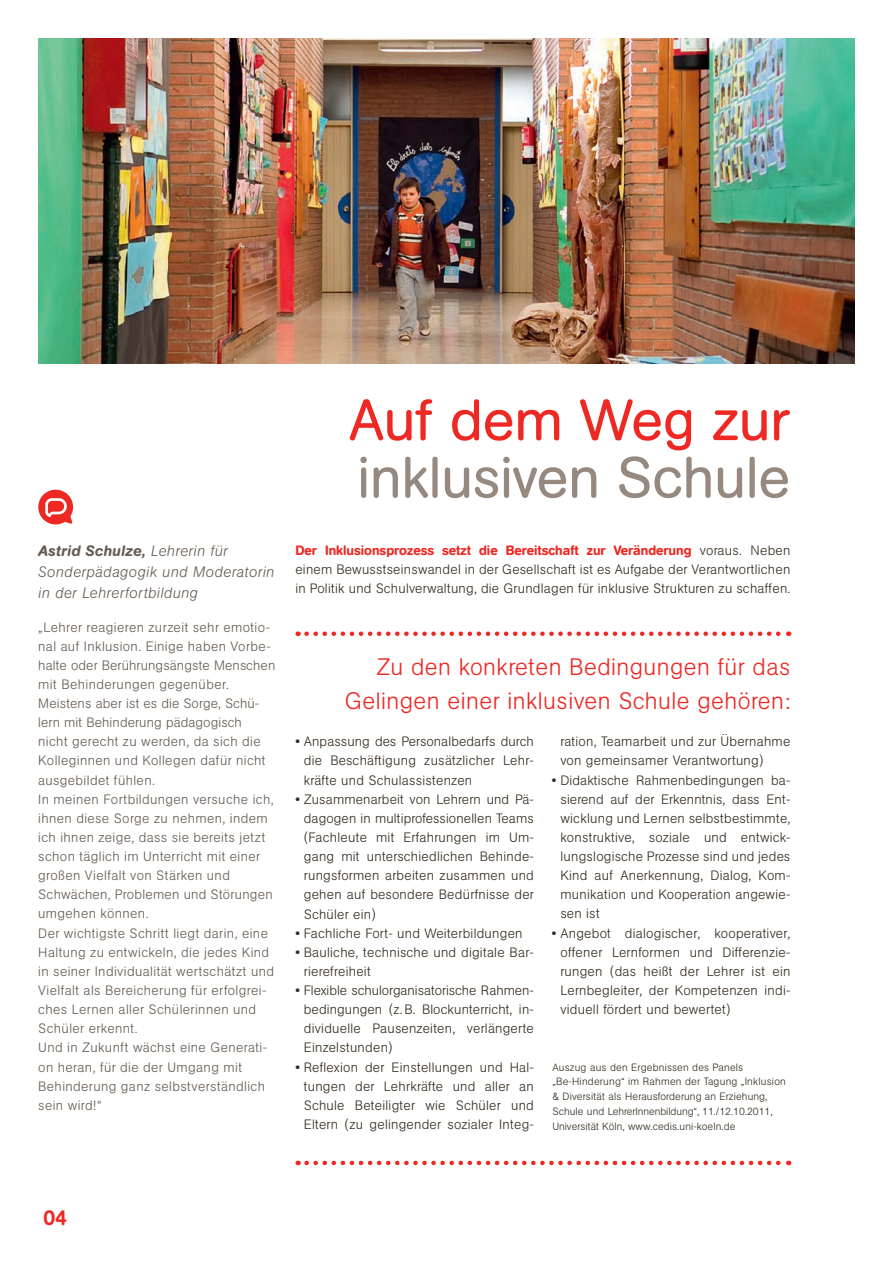
<style>
.page{position:relative;width:893px;height:1263px;background:#fff}
.page>*{position:absolute;margin:0;border:0;box-sizing:border-box;transform-origin:0 0}
.t1{font:57.45px "AG Book Rounded Pro";letter-spacing:-.01em;color:#958980}
.t2{font:57.45px "AG Book Rounded Pro";letter-spacing:-.01em;color:#ee2823}
.t3{font:300 23.7px/33.5px "AG Book Rounded Pro";letter-spacing:.02em;color:#ee2823;text-align:right}
.t4{font:500 21px "AG Book Rounded Pro";color:#ee2823}
.t5{font:italic 300 15px/21.3px "AG Book Rounded Pro";letter-spacing:.03em;color:#675b53}
.t6{font:300 13.5px/19.2px "AG Book Rounded Pro";letter-spacing:.02em;color:#372c21;text-align:justify}
.t7{font:300 13.5px/19.2px "AG Book Rounded Pro";letter-spacing:.03em;color:#675b53}
.t8{font:300 10.5px/14.9px "AG Book Rounded Pro";letter-spacing:.01em;color:#372c21}
.s1{font-weight:500}
.s2{font-weight:500;color:#ee2823}
</style>
<div class="page">
<img style="left:38px;top:38px;width:817px;height:326px">
<svg style="left:307px;top:1161px;width:482px;height:4px"></svg>
<svg style="left:307px;top:631px;width:482px;height:5px"></svg>
<svg style="left:38px;top:489px;width:36px;height:36px"></svg>
<p class="t5" style="left:38px;top:539px;width:237px"><span class="s1">Astrid Schulze,</span> Lehrerin für<br>Sonderpädagogik und Moderatorin in der Lehrerfortbildung</p>
<p class="t7" style="left:38px;top:617px;width:239px">„Lehrer reagieren zurzeit sehr emotio&shy;nal auf Inklusion. Einige haben Vorbe&shy;halte oder Berührungsängste Menschen mit Behinderungen gegenüber.<br>Meistens aber ist es die Sorge, Schü&shy;lern mit Behinderung pädagogisch<br>nicht gerecht zu werden, da sich die Kolleginnen und Kollegen dafür nicht ausgebildet fühlen.<br>In meinen Fortbildungen versuche ich, ihnen diese Sorge zu nehmen, indem ich ihnen zeige, dass sie bereits jetzt schon täglich im Unterricht mit einer großen Vielfalt von Stärken und Schwächen, Problemen und Störungen umgehen können.<br>Der wichtigste Schritt liegt darin, eine Haltung zu entwickeln, die jedes Kind in seiner Individualität wertschätzt und Vielfalt als Bereicherung für erfolgrei&shy;ches Lernen aller Schülerinnen und Schüler erkennt.<br>Und in Zukunft wächst eine Generati&shy;on heran, für die der Umgang mit Behinderung ganz selbstverständlich sein wird!“</p>
<h1 class="t2" style="left:349px;top:383px;width:443px">Auf dem Weg zur</h1>
<h1 class="t1" style="left:357px;top:440px;width:435px">inklusiven Schule</h1>
<p class="t6" style="left:295px;top:540px;width:497px"><span class="s2">Der Inklusionsprozess setzt die Bereitschaft zur Veränderung</span> voraus. Neben einem Bewusstseinswandel in der Gesellschaft ist es Aufgabe der Verantwortlichen in Politik und Schulverwaltung, die Grundlagen für inklusive Strukturen zu schaffen.</p>
<h2 class="t3" style="left:345px;top:649px;width:447px">Zu den konkreten Bedingungen für das<br>Gelingen einer inklusiven Schule gehören:</h2>
<p class="t6" style="left:304px;top:732px;width:232px;text-indent:-9px"><span class="s1">•</span> Anpassung des Personalbedarfs durch die Beschäftigung zusätzlicher Lehr&shy;kräfte und Schulassistenzen</p>
<p class="t6" style="left:304px;top:789px;width:232px;text-indent:-9px"><span class="s1">•</span> Zusammenarbeit von Lehrern und Pä‑ dagogen in multiprofessionellen Teams (Fachleute mit Erfahrungen im Um‑ gang mit unterschiedlichen Behinde&shy;rungsformen arbeiten zusammen und gehen auf besondere Bedürfnisse der Schüler ein)</p>
<p class="t6" style="left:295px;top:923px;width:229px"><span class="s1">•</span> Fachliche Fort- und Weiterbildungen</p>
<p class="t6" style="left:304px;top:942px;width:231px;text-indent:-9px"><span class="s1">•</span> Bauliche, technische und digitale Bar&shy;rierefreiheit</p>
<p class="t6" style="left:304px;top:980px;width:232px;text-indent:-9px"><span class="s1">•</span> Flexible schulorganisatorische Rahmen‑ bedingungen (z.B. Blockunterricht, in&shy;dividuelle Pausenzeiten, verlängerte Einzelstunden)</p>
<p class="t6" style="left:304px;top:1057px;width:232px;text-indent:-9px"><span class="s1">•</span> Reflexion der Einstellungen und Hal&shy;tungen der Lehrkräfte und aller an Schule Beteiligter wie Schüler und Eltern (zu gelingender sozialer Integ-</p>
<p class="t6" style="left:560px;top:732px;width:232px">ration, Teamarbeit und zur Übernahme von gemeinsamer Verantwortung)</p>
<p class="t6" style="left:560px;top:770px;width:232px;text-indent:-9px"><span class="s1">•</span> Didaktische Rahmenbedingungen ba‑ sierend auf der Erkenntnis, dass Ent&shy;wicklung und Lernen selbstbestimmte, konstruktive, soziale und entwick‑ lungslogische Prozesse sind und jedes Kind auf Anerkennung, Dialog, Kom&shy;munikation und Kooperation angewie&shy;sen ist</p>
<p class="t6" style="left:560px;top:923px;width:232px;text-indent:-9px"><span class="s1">•</span> Angebot dialogischer, kooperativer, offener Lernformen und Differenzie&shy;rungen (das heißt der Lehrer ist ein Lernbegleiter, der Kompetenzen indi&shy;viduell fördert und bewertet)</p>
<p class="t8" style="left:552px;top:1059px;width:235px">Auszug aus den Ergebnissen des Panels „Be-Hinderung“ im Rahmen der Tagung „Inklusion &amp; Diversität als Herausforderung an Erziehung, Schule und LehrerInnenbildung“, 11./12.10.2011, Universität Köln, www.cedis.uni-koeln.de</p>
<h3 class="t4" style="left:44px;top:1204px;width:25px">04</h3>
</div>
